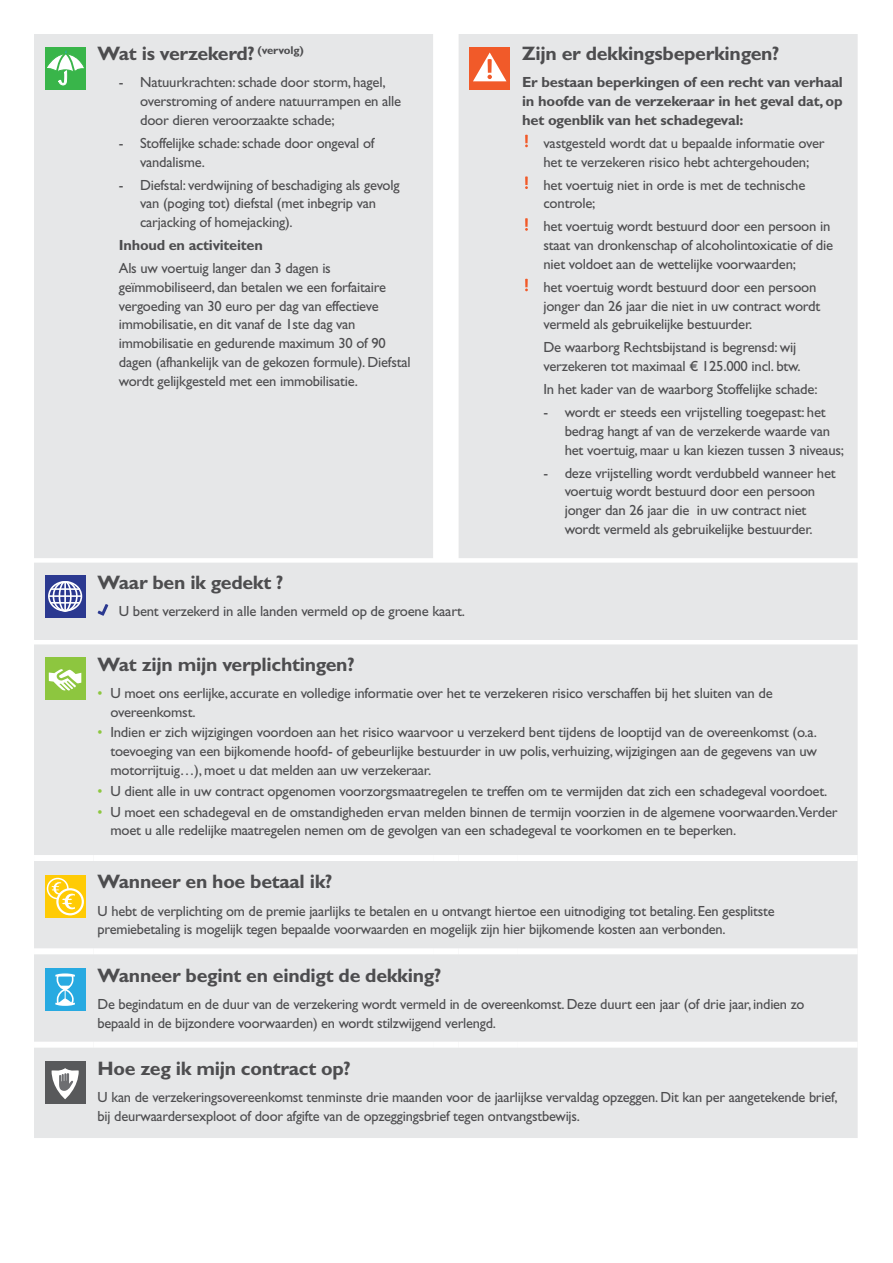
<style>
.page{position:relative;width:893px;height:1263px;background:#fff}
.page>*{position:absolute;margin:0;border:0;box-sizing:border-box;transform-origin:0 0}
.t1{font:700 19.5px "Gill Sans Std";letter-spacing:-.015em;color:#4d4d4f}
.t2{font:14.7px/18.8px "Gill Sans Std";letter-spacing:-.015em;color:#4d4d4f}
.t3{font:700 14.7px/18.8px "Gill Sans Std";letter-spacing:-.015em;color:#4d4d4f;text-align:justify}
.s1{color:#8dc73f}
</style>
<div class="page">
<div style="left:34px;top:34px;width:824px;height:1104px;background:#e6e7e8"></div>
<div style="left:93px;top:855px;width:340px;height:6px;background:#fff"></div>
<div style="left:433px;top:855px;width:26px;height:6px;background:#fff"></div>
<div style="left:459px;top:855px;width:59px;height:6px;background:#fff"></div>
<div style="left:518px;top:855px;width:340px;height:6px;background:#fff"></div>
<div style="left:93px;top:948px;width:340px;height:6px;background:#fff"></div>
<div style="left:433px;top:948px;width:26px;height:6px;background:#fff"></div>
<div style="left:459px;top:948px;width:59px;height:6px;background:#fff"></div>
<div style="left:518px;top:948px;width:340px;height:6px;background:#fff"></div>
<div style="left:93px;top:1042px;width:340px;height:6px;background:#fff"></div>
<div style="left:433px;top:1042px;width:26px;height:6px;background:#fff"></div>
<div style="left:459px;top:1042px;width:59px;height:6px;background:#fff"></div>
<div style="left:518px;top:1042px;width:340px;height:6px;background:#fff"></div>
<div style="left:34px;top:855px;width:59px;height:6px;background:#fff"></div>
<div style="left:34px;top:948px;width:59px;height:6px;background:#fff"></div>
<div style="left:34px;top:1042px;width:59px;height:6px;background:#fff"></div>
<div style="left:45px;top:47px;width:41px;height:42px;background:#39b54a"></div>
<svg style="left:47px;top:50px;width:37px;height:35px"></svg>
<div style="left:469px;top:47px;width:41px;height:42px;background:#f15a29"></div>
<svg style="left:473px;top:53px;width:33px;height:28px"></svg>
<svg style="left:525px;top:134px;width:3px;height:13px"></svg>
<svg style="left:525px;top:176px;width:3px;height:13px"></svg>
<svg style="left:525px;top:218px;width:3px;height:13px"></svg>
<svg style="left:525px;top:278px;width:3px;height:13px"></svg>
<svg style="left:45px;top:575px;width:41px;height:43px"></svg>
<div style="left:48px;top:581px;width:34px;height:30px;border:2px solid #fff;border-radius:50%"></div>
<div style="left:53px;top:581px;width:25px;height:30px;border:2px solid #fff;border-radius:50%"></div>
<div style="left:59px;top:581px;width:13px;height:30px;border:2px solid #fff;border-radius:50%"></div>
<hr style="left:64px;top:582px;width:2px;height:30px;background:#fff">
<hr style="left:51px;top:588px;width:29px;height:2px;background:#fff">
<hr style="left:51px;top:602px;width:29px;height:2px;background:#fff">
<hr style="left:49px;top:595px;width:32px;height:2px;background:#fff">
<svg style="left:98px;top:604px;width:10px;height:12px"></svg>
<div style="left:45px;top:657px;width:41px;height:43px;background:#8dc63f"></div>
<svg style="left:49px;top:669px;width:33px;height:22px"></svg>
<div style="left:45px;top:875px;width:41px;height:43px;background:#ffcb05"></div>
<div style="left:47px;top:878px;width:22px;height:21px;border:2px solid #fff;border-radius:50%"></div>
<svg style="left:57px;top:889px;width:26px;height:25px"></svg>
<div style="left:56px;top:888px;width:28px;height:27px;border:2px solid #fff;border-radius:50%"></div>
<svg style="left:51px;top:881px;width:25px;height:29px"></svg>
<div style="left:45px;top:968px;width:41px;height:43px;background:#28aae1"></div>
<svg style="left:55px;top:973px;width:20px;height:33px"></svg>
<div style="left:45px;top:1062px;width:41px;height:42px;background:#58595b"></div>
<svg style="left:52px;top:1068px;width:27px;height:31px"></svg>
<h1 class="t1" style="left:98px;top:42px;width:208px">Wat is verzekerd? <sup>(vervolg)</sup></h1>
<p class="t2" style="left:140px;top:73px;width:263px;text-indent:-21px">- Natuurkrachten: schade door storm, hagel, overstroming of andere natuurrampen en alle door dieren veroorzaakte schade;</p>
<p class="t2" style="left:140px;top:134px;width:236px;text-indent:-21px">- Stoffelijke schade: schade door ongeval of vandalisme.</p>
<p class="t2" style="left:140px;top:175px;width:261px;text-indent:-21px">- Diefstal: verdwijning of beschadiging als gevolg van (poging tot) diefstal (met inbegrip van carjacking of homejacking).</p>
<p class="t3" style="left:119px;top:236px;width:145px">Inhoud en activiteiten</p>
<p class="t2" style="left:119px;top:259px;width:293px">Als uw voertuig langer dan 3 dagen is geïmmobiliseerd, dan betalen we een forfaitaire vergoeding van 30 euro per dag van effectieve immobilisatie, en dit vanaf de 1ste dag van immobilisatie en gedurende maximum 30 of 90 dagen (afhankelijk van de gekozen formule). Diefstal wordt gelijkgesteld met een immobilisatie.</p>
<h1 class="t1" style="left:522px;top:42px;width:259px">Zijn er dekkingsbeperkingen?</h1>
<p class="t3" style="left:522px;top:73px;width:322px">Er bestaan beperkingen of een recht van verhaal in hoofde van de verzekeraar in het geval dat, op het ogenblik van het schadegeval:</p>
<p class="t2" style="left:543px;top:134px;width:283px">vastgesteld wordt dat u bepaalde informatie over het te verzekeren risico hebt achtergehouden;</p>
<p class="t2" style="left:543px;top:175px;width:264px">het voertuig niet in orde is met de technische controle;</p>
<p class="t2" style="left:543px;top:217px;width:291px">het voertuig wordt bestuurd door een persoon in staat van dronkenschap of alcoholintoxicatie of die niet voldoet aan de wettelijke voorwaarden;</p>
<p class="t2" style="left:543px;top:278px;width:279px">het voertuig wordt bestuurd door een persoon jonger dan 26 jaar die niet in uw contract wordt vermeld als gebruikelijke bestuurder.</p>
<p class="t2" style="left:543px;top:338px;width:259px">De waarborg Rechtsbijstand is begrensd: wij verzekeren tot maximaal € 125.000 incl. btw.</p>
<p class="t2" style="left:543px;top:380px;width:276px">In het kader van de waarborg Stoffelijke schade:</p>
<p class="t2" style="left:565px;top:403px;width:281px;text-indent:-21px">- wordt er steeds een vrijstelling toegepast: het bedrag hangt af van de verzekerde waarde van het voertuig, maar u kan kiezen tussen 3 niveaus;</p>
<p class="t2" style="left:543px;top:463px;width:294px;text-align:center">- deze vrijstelling wordt verdubbeld wanneer het voertuig wordt bestuurd door een persoon<br>jonger dan 26 jaar die in uw contract niet<br>wordt vermeld als gebruikelijke bestuurder.</p>
<h1 class="t1" style="left:98px;top:571px;width:187px">Waar ben ik gedekt ?</h1>
<p class="t2" style="left:119px;top:602px;width:348px">U bent verzekerd in alle landen vermeld op de groene kaart.</p>
<h1 class="t1" style="left:98px;top:652px;width:259px">Wat zijn mijn verplichtingen?</h1>
<p class="t2" style="left:110px;top:683px;width:664px;text-indent:-13px"><span class="s1">•</span> U moet ons eerlijke, accurate en volledige informatie over het te verzekeren risico verschaffen bij het sluiten van de overeenkomst.</p>
<p class="t2" style="left:110px;top:723px;width:708px;text-align:justify;text-indent:-13px"><span class="s1">•</span> Indien er zich wijzigingen voordoen aan het risico waarvoor u verzekerd bent tijdens de looptijd van de overeenkomst (o.a. toevoeging van een bijkomende hoofd- of gebeurlijke bestuurder in uw polis, verhuizing, wijzigingen aan de gegevens van uw motorrijtuig…), moet u dat melden aan uw verzekeraar.</p>
<p class="t2" style="left:98px;top:781px;width:731px"><span class="s1">•</span> U dient alle in uw contract opgenomen voorzorgsmaatregelen te treffen om te vermijden dat zich een schadegeval voordoet.</p>
<p class="t2" style="left:110px;top:802px;width:729px;text-indent:-13px"><span class="s1">•</span> U moet een schadegeval en de omstandigheden ervan melden binnen de termijn voorzien in de algemene voorwaarden.Verder moet u alle redelijke maatregelen nemen om de gevolgen van een schadegeval te voorkomen en te beperken.</p>
<h1 class="t1" style="left:98px;top:870px;width:236px">Wanneer en hoe betaal ik?</h1>
<p class="t2" style="left:98px;top:901px;width:678px">U hebt de verplichting om de premie jaarlijks te betalen en u ontvangt hiertoe een uitnodiging tot betaling. Een gesplitste premiebetaling is mogelijk tegen bepaalde voorwaarden en mogelijk zijn hier bijkomende kosten aan verbonden.</p>
<h1 class="t1" style="left:98px;top:963px;width:345px">Wanneer begint en eindigt de dekking?</h1>
<p class="t2" style="left:98px;top:995px;width:708px">De begindatum en de duur van de verzekering wordt vermeld in de overeenkomst. Deze duurt een jaar (of drie jaar, indien zo bepaald in de bijzondere voorwaarden) en wordt stilzwijgend verlengd.</p>
<h1 class="t1" style="left:98px;top:1057px;width:255px">Hoe zeg ik mijn contract op?</h1>
<p class="t2" style="left:98px;top:1088px;width:741px">U kan de verzekeringsovereenkomst tenminste drie maanden voor de jaarlijkse vervaldag opzeggen. Dit kan per aangetekende brief, bij deurwaardersexploot of door afgifte van de opzeggingsbrief tegen ontvangstbewijs.</p>
</div>
